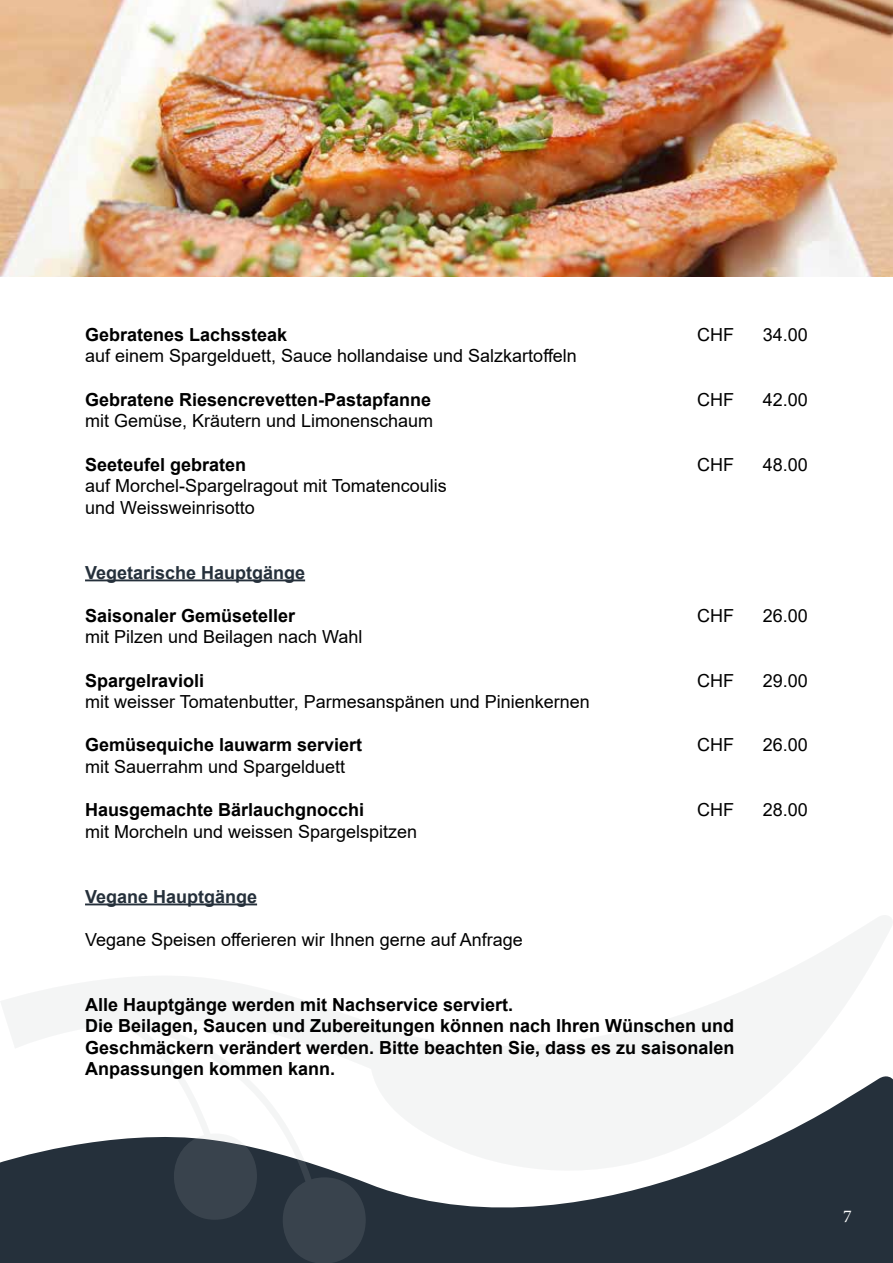
<style>
.page{position:relative;width:893px;height:1263px;background:#fff}
.page>*{position:absolute;margin:0;border:0;box-sizing:border-box;transform-origin:0 0}
.t1{font:18px/21.6px "Arial";color:#000}
.t2{font:700 18px/21.6px "Arial";color:#000}
.t3{font:700 18px "Arial";color:#25303b}
.t4{font:18px "Minion Pro";color:#fff}
</style>
<div class="page">
<svg style="left:0;top:915px;width:893px;height:348px"></svg>
<div style="left:797px;top:1163px;width:84px;height:91px;background:#25303b"></div>
<hr style="left:85px;top:579px;width:220px;height:2px;background:#25303b">
<hr style="left:85px;top:903px;width:172px;height:2px;background:#25303b">
<img style="left:0;top:0;width:893px;height:276px">
<p class="t2" style="left:85px;top:324px;width:204px">Gebratenes Lachssteak</p>
<p class="t1" style="left:697px;top:324px;width:38px">CHF</p>
<p class="t1" style="left:763px;top:324px;width:47px">34.00</p>
<p class="t1" style="left:85px;top:345px;width:493px">auf einem Spargelduett, Sauce hollandaise und Salzkartoffeln</p>
<p class="t2" style="left:85px;top:389px;width:348px">Gebratene Riesencrevetten-Pastapfanne</p>
<p class="t1" style="left:697px;top:388px;width:38px">CHF</p>
<p class="t1" style="left:763px;top:388px;width:47px">42.00</p>
<p class="t1" style="left:85px;top:410px;width:350px">mit Gemüse, Kräutern und Limonenschaum</p>
<p class="t2" style="left:85px;top:454px;width:163px">Seeteufel gebraten</p>
<p class="t1" style="left:697px;top:453px;width:38px">CHF</p>
<p class="t1" style="left:763px;top:453px;width:47px">48.00</p>
<p class="t1" style="left:85px;top:475px;width:363px">auf Morchel-Spargelragout mit Tomatencoulis und Weissweinrisotto</p>
<p class="t3" style="left:85px;top:559px;width:222px">Vegetarische Hauptgänge</p>
<p class="t2" style="left:85px;top:605px;width:212px">Saisonaler Gemüseteller</p>
<p class="t1" style="left:697px;top:604px;width:38px">CHF</p>
<p class="t1" style="left:763px;top:604px;width:47px">26.00</p>
<p class="t1" style="left:85px;top:626px;width:279px">mit Pilzen und Beilagen nach Wahl</p>
<p class="t2" style="left:85px;top:670px;width:121px">Spargelravioli</p>
<p class="t1" style="left:697px;top:669px;width:38px">CHF</p>
<p class="t1" style="left:763px;top:669px;width:47px">29.00</p>
<p class="t1" style="left:85px;top:691px;width:506px">mit weisser Tomatenbutter, Parmesanspänen und Pinienkernen</p>
<p class="t2" style="left:85px;top:734px;width:279px">Gemüsequiche lauwarm serviert</p>
<p class="t1" style="left:697px;top:734px;width:38px">CHF</p>
<p class="t1" style="left:763px;top:734px;width:47px">26.00</p>
<p class="t1" style="left:85px;top:756px;width:262px">mit Sauerrahm und Spargelduett</p>
<p class="t2" style="left:85px;top:799px;width:281px">Hausgemachte Bärlauchgnocchi</p>
<p class="t1" style="left:697px;top:799px;width:38px">CHF</p>
<p class="t1" style="left:763px;top:799px;width:47px">28.00</p>
<p class="t1" style="left:85px;top:820px;width:334px">mit Morcheln und weissen Spargelspitzen</p>
<p class="t3" style="left:85px;top:883px;width:174px">Vegane Hauptgänge</p>
<p class="t1" style="left:85px;top:928px;width:439px">Vegane Speisen offerieren wir Ihnen gerne auf Anfrage</p>
<p class="t2" style="left:85px;top:994px;width:651px">Alle Hauptgänge werden mit Nachservice serviert.<br>Die Beilagen, Saucen und Zubereitungen können nach Ihren Wünschen und Geschmäckern verändert werden. Bitte beachten Sie, dass es zu saisonalen Anpassungen kommen kann.</p>
<p class="t4" style="left:843px;top:1204px;width:10px">7</p>
</div>
